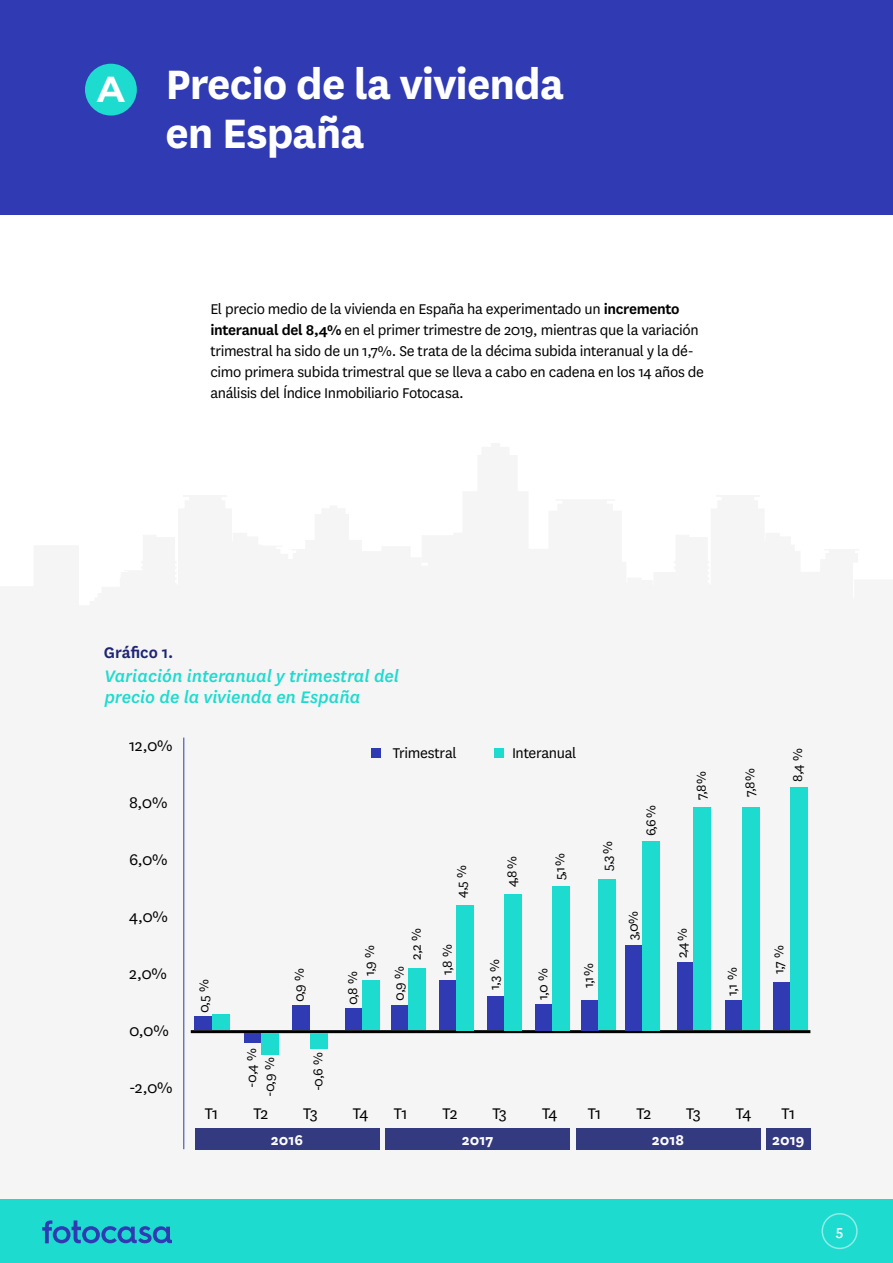
<style>
.page{position:relative;width:893px;height:1263px;background:#fff}
.page>*{position:absolute;margin:0;border:0;box-sizing:border-box;transform-origin:0 0}
.t1{font:700 48px/49.5px "National";letter-spacing:-.02em;color:#fff}
.t2{font:italic 500 19.5px/21px "National";color:#1edbcf}
.t3{font:18px "National";letter-spacing:-.05em;color:#000}
.t4{font:600 18px "National";color:#1f2573}
.t5{font:16.5px/21px "National";letter-spacing:-.02em;color:#000}
.t6{font:700 16.5px "National";color:#fff}
.t7{font:500 16.5px "National";color:#fff}
.t8{font:15px/18px "National";color:#000}
.s1{font-family:"Montserrat";font-size:36px}
.s2{font-weight:600}
</style>
<div class="page">
<div style="left:0;top:1199px;width:893px;height:64px;background:#1edbcf"></div>
<svg style="left:42px;top:1220px;width:130px;height:23px"></svg>
<div style="left:821px;top:1213px;width:37px;height:36px;border:2px solid #8eede7;border-radius:50%"></div>
<div style="left:0;top:0;width:893px;height:214px;background:#303ab2"></div>
<div style="left:183px;top:737px;width:628px;height:413px;background:#f5f5f5"></div>
<div style="left:85px;top:64px;width:52px;height:52px;background:#1edbcf;border-radius:50%"></div>
<div style="left:195px;top:1128px;width:184px;height:21px;background:#343a80"></div>
<div style="left:386px;top:1128px;width:184px;height:21px;background:#343a80"></div>
<div style="left:576px;top:1128px;width:184px;height:21px;background:#343a80"></div>
<div style="left:766px;top:1128px;width:44px;height:21px;background:#343a80"></div>
<div style="left:371px;top:748px;width:10px;height:9px;background:#303ab2"></div>
<div style="left:494px;top:748px;width:9px;height:9px;background:#1edbcf"></div>
<hr style="left:191px;top:1030px;width:619px;height:3px;background:#000">
<div style="left:195px;top:1016px;width:17px;height:14px;background:#303ab2"></div>
<div style="left:212px;top:1014px;width:17px;height:16px;background:#1edbcf"></div>
<div style="left:244px;top:1033px;width:17px;height:10px;background:#303ab2"></div>
<div style="left:261px;top:1033px;width:17px;height:21px;background:#1edbcf"></div>
<div style="left:292px;top:1006px;width:17px;height:24px;background:#303ab2"></div>
<div style="left:310px;top:1033px;width:17px;height:15px;background:#1edbcf"></div>
<div style="left:345px;top:1008px;width:17px;height:22px;background:#303ab2"></div>
<div style="left:362px;top:980px;width:17px;height:50px;background:#1edbcf"></div>
<div style="left:392px;top:1006px;width:17px;height:24px;background:#303ab2"></div>
<div style="left:409px;top:968px;width:17px;height:62px;background:#1edbcf"></div>
<div style="left:440px;top:980px;width:17px;height:50px;background:#303ab2"></div>
<div style="left:456px;top:905px;width:17px;height:125px;background:#1edbcf"></div>
<div style="left:488px;top:996px;width:17px;height:34px;background:#303ab2"></div>
<div style="left:504px;top:894px;width:17px;height:136px;background:#1edbcf"></div>
<div style="left:536px;top:1004px;width:17px;height:26px;background:#303ab2"></div>
<div style="left:553px;top:886px;width:17px;height:144px;background:#1edbcf"></div>
<div style="left:581px;top:1001px;width:17px;height:30px;background:#303ab2"></div>
<div style="left:598px;top:879px;width:17px;height:151px;background:#1edbcf"></div>
<div style="left:626px;top:945px;width:17px;height:86px;background:#303ab2"></div>
<div style="left:643px;top:841px;width:17px;height:189px;background:#1edbcf"></div>
<div style="left:677px;top:963px;width:17px;height:67px;background:#303ab2"></div>
<div style="left:694px;top:807px;width:17px;height:223px;background:#1edbcf"></div>
<div style="left:726px;top:1001px;width:17px;height:29px;background:#303ab2"></div>
<div style="left:742px;top:807px;width:17px;height:223px;background:#1edbcf"></div>
<div style="left:773px;top:982px;width:17px;height:48px;background:#303ab2"></div>
<div style="left:790px;top:788px;width:17px;height:242px;background:#1edbcf"></div>
<hr style="left:183px;top:737px;width:1px;height:412px;background:#303ab2">
<h1 class="t1" style="left:165px;top:56px;width:400px;text-indent:-68px"><span class="s1">A</span> Precio de la vivienda en España</h1>
<p class="t5" style="left:210px;top:298px;width:495px">El precio medio de la vivienda en España ha experimentado un <span class="s2">incremento interanual del 8,4%</span> en el primer trimestre de 2019, mientras que la variación trimestral ha sido de un 1,7%. Se trata de la décima subida interanual y la dé&shy;cimo primera subida trimestral que se lleva a cabo en cadena en los 14 años de análisis del Índice Inmobiliario Fotocasa.</p>
<p class="t4" style="left:104px;top:640px;width:71px">Gráfico 1.</p>
<p class="t2" style="left:104px;top:665px;width:296px">Variación interanual y trimestral del precio de la vivienda en España</p>
<p class="t3" style="left:129px;top:734px;width:45px">12,0%</p>
<p class="t5" style="left:393px;top:742px;width:65px">Trimestral</p>
<p class="t5" style="left:512px;top:742px;width:66px">Interanual</p>
<p class="t3" style="left:129px;top:791px;width:40px">8,0%</p>
<p class="t3" style="left:129px;top:848px;width:40px">6,0%</p>
<p class="t3" style="left:129px;top:905px;width:40px">4,0%</p>
<p class="t3" style="left:129px;top:962px;width:39px">2,0%</p>
<p class="t3" style="left:129px;top:1019px;width:41px">0,0%</p>
<p class="t3" style="left:129px;top:1076px;width:45px">-2,0%</p>
<p class="t8" style="left:194px;top:1013px;width:35px;rotate:-90deg">0,5 %</p>
<p class="t8" style="left:290px;top:1002px;width:36px;rotate:-90deg">0,9 %</p>
<p class="t8" style="left:242px;top:1097px;width:50px;text-indent:9px;rotate:-90deg">-0,4 % -0,9 %</p>
<p class="t8" style="left:308px;top:1091px;width:40px;rotate:-90deg">-0,6 %</p>
<p class="t8" style="left:343px;top:975px;width:32px;line-height:17px;text-indent:-30px;rotate:-90deg">0,8 %<br>1,9 %</p>
<p class="t8" style="left:452px;top:898px;width:34px;rotate:-90deg">4,5 %</p>
<p class="t8" style="left:400px;top:975px;width:48px;line-height:31.2px;text-indent:15px;rotate:-90deg">2,2 %<br>1,8 %</p>
<p class="t8" style="left:390px;top:1001px;width:36px;rotate:-90deg">0,9 %</p>
<p class="t8" style="left:502px;top:887px;width:33px;rotate:-90deg">4,8 %</p>
<p class="t8" style="left:485px;top:990px;width:32px;rotate:-90deg">1,3 %</p>
<p class="t8" style="left:550px;top:880px;width:29px;rotate:-90deg">5,1 %</p>
<p class="t8" style="left:533px;top:1000px;width:33px;rotate:-90deg">1,0 %</p>
<p class="t8" style="left:598px;top:871px;width:31px;rotate:-90deg">5,3 %</p>
<p class="t8" style="left:641px;top:836px;width:33px;rotate:-90deg">6,6 %</p>
<p class="t8" style="left:579px;top:988px;width:27px;rotate:-90deg">1,1 %</p>
<p class="t8" style="left:623px;top:940px;width:31px;rotate:-90deg">3,0%</p>
<p class="t8" style="left:691px;top:800px;width:31px;rotate:-90deg">7,8 %</p>
<p class="t8" style="left:740px;top:797px;width:31px;rotate:-90deg">7,8 %</p>
<p class="t8" style="left:788px;top:782px;width:35px;rotate:-90deg">8,4 %</p>
<p class="t8" style="left:673px;top:958px;width:32px;rotate:-90deg">2,4 %</p>
<p class="t8" style="left:722px;top:995px;width:29px;rotate:-90deg">1,1 %</p>
<p class="t8" style="left:769px;top:974px;width:31px;rotate:-90deg">1,7 %</p>
<p class="t3" style="left:205px;top:1101px;width:15px">T1</p>
<p class="t3" style="left:253px;top:1101px;width:17px">T2</p>
<p class="t3" style="left:303px;top:1101px;width:16px">T3</p>
<p class="t3" style="left:353px;top:1101px;width:17px">T4</p>
<p class="t3" style="left:394px;top:1101px;width:15px">T1</p>
<p class="t3" style="left:442px;top:1101px;width:17px">T2</p>
<p class="t3" style="left:492px;top:1101px;width:16px">T3</p>
<p class="t3" style="left:542px;top:1101px;width:17px">T4</p>
<p class="t3" style="left:588px;top:1101px;width:15px">T1</p>
<p class="t3" style="left:636px;top:1101px;width:17px">T2</p>
<p class="t3" style="left:686px;top:1101px;width:16px">T3</p>
<p class="t3" style="left:736px;top:1101px;width:17px">T4</p>
<p class="t3" style="left:781px;top:1101px;width:15px">T1</p>
<p class="t6" style="left:271px;top:1128px;width:34px">2016</p>
<p class="t6" style="left:462px;top:1128px;width:33px">2017</p>
<p class="t6" style="left:652px;top:1128px;width:34px">2018</p>
<p class="t6" style="left:772px;top:1128px;width:34px">2019</p>
<p class="t7" style="left:836px;top:1220px;width:9px">5</p>
</div>
